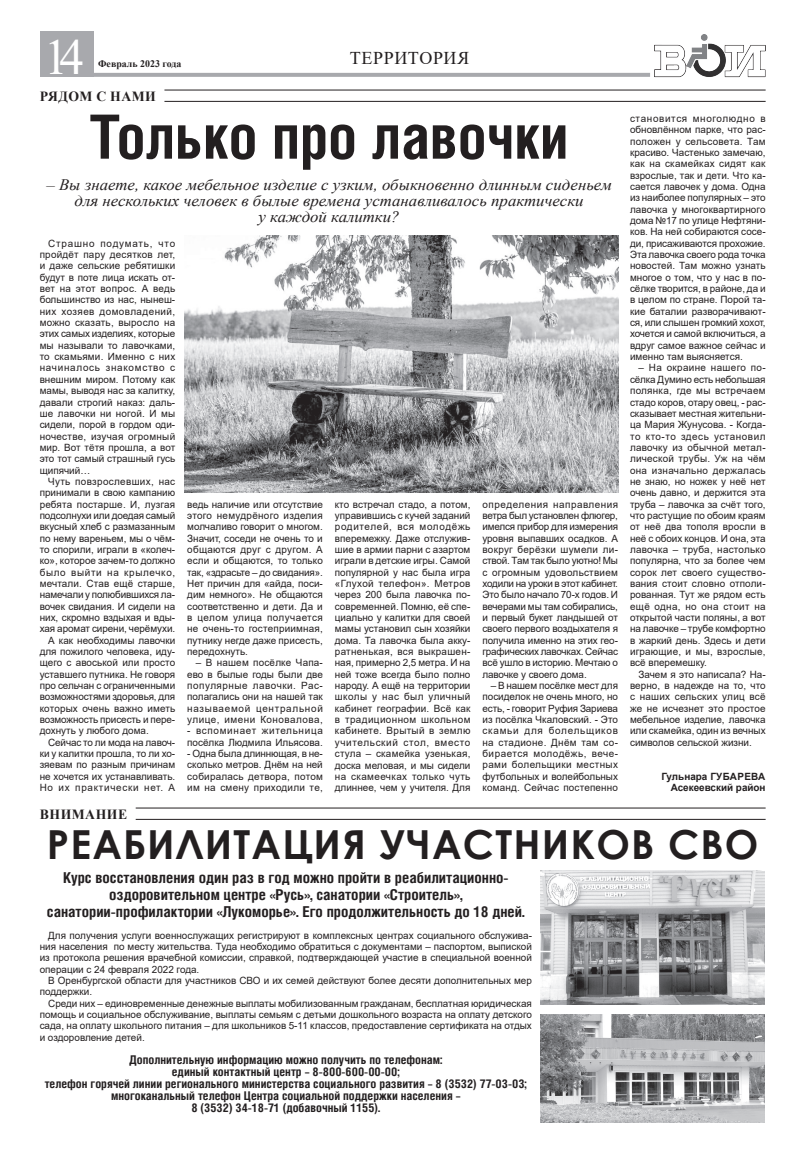
<style>
.page{position:relative;width:794px;height:1157px;background:#fff}
.page>*{position:absolute;margin:0;border:0;box-sizing:border-box;transform-origin:0 0}
.t1{font:700 61px "Helios Cond";color:#231f20}
.t2{font:50px "Times New Roman";color:#fff}
.t3{font:700 40px "Century Gothic";letter-spacing:.03em;color:#231f20}
.t4{font:18px "Times New Roman";letter-spacing:.035em;color:#231f20}
.t5{font:italic 16px/16px "Times New Roman";color:#231f20;text-align:center;scale:1.05 1}
.t6{font:700 15px/17px "Helios Cond";color:#231f20;text-align:center}
.t7{font:700 14px "Times New Roman";letter-spacing:.035em;color:#231f20}
.t8{font:700 12px/12px "Helios Cond";color:#231f20;text-align:center}
.t9{font:10px/11.3px "Arial";color:#231f20;text-align:justify}
.t10{font:10px/11.3px "Arial";letter-spacing:.02em;color:#231f20}
.t11{font:700 10px/11.3px "Arial";color:#231f20;text-align:right}
.t12{font:10px "Arial";letter-spacing:.035em;color:#231f20}
.t13{font:10px "Arial";letter-spacing:.065em;color:#231f20}
.t14{font:10px "Arial";letter-spacing:.07em;color:#231f20}
.t15{font:700 10px "Times New Roman";color:#231f20}
</style>
<div class="page">
<img style="left:655px;top:34px;width:110px;height:44px">
<hr style="left:91px;top:73px;width:559px;height:4px;background:#a8a9ad">
<div style="left:40px;top:31px;width:54px;height:46px;background:#a8a9ad"></div>
<hr style="left:40px;top:101px;width:725px;height:1px;background:#231f20">
<hr style="left:40px;top:819px;width:725px;height:1px;background:#231f20">
<hr style="left:40px;top:90px;width:725px;height:1px;background:#231f20">
<hr style="left:40px;top:807px;width:725px;height:1px;background:#231f20">
<div style="left:31px;top:88px;width:133px;height:15px;background:#fff"></div>
<div style="left:31px;top:806px;width:105px;height:15px;background:#fff"></div>
<img style="left:185px;top:235px;width:433px;height:257px">
<img style="left:540px;top:870px;width:224px;height:134px">
<img style="left:540px;top:1014px;width:224px;height:108px">
<h2 class="t2" style="left:44px;top:22px;width:42px">14</h2>
<p class="t15" style="left:98px;top:56px;width:85px">Февраль 2023 года</p>
<h3 class="t7" style="left:40px;top:86px;width:117px">РЯДОМ С НАМИ</h3>
<h3 class="t4" style="left:350px;top:45px;width:121px">ТЕРРИТОРИЯ</h3>
<h1 class="t1" style="left:89px;top:100px;width:480px">Только про лавочки</h1>
<h3 class="t5" style="left:46px;top:176px;width:540px">– Вы знаете, какое мебельное изделие с узким, обыкновенно длинным сиденьем для нескольких человек в былые времена устанавливалось практически<br>у каждой калитки?</h3>
<p class="t9" style="left:40px;top:237px;width:137px;text-indent:9px">Страшно подумать, что пройдёт пару десятков лет, и даже сельские ребятишки будут в поте лица искать от&shy;вет на этот вопрос. А ведь большинство из нас, нынеш&shy;них хозяев домовладений, можно сказать, выросло на этих самых изделиях, которые мы называли то лавочками, то скамьями. Именно с них начиналось знакомство с внешним миром. Потому как мамы, выводя нас за калитку, давали строгий наказ: даль&shy;ше лавочки ни ногой. И мы сидели, порой в гордом оди&shy;ночестве, изучая огромный мир. Вот тётя прошла, а вот это тот самый страшный гусь щипячий…</p>
<p class="t12" style="left:48px;top:474px;width:129px">Чуть повзрослевших, нас</p>
<p class="t9" style="left:40px;top:487px;width:137px">принимали в свою кампанию</p>
<p class="t10" style="left:40px;top:498px;width:137px">ребята постарше. И, лузгая</p>
<p class="t9" style="left:40px;top:510px;width:137px">подсолнухи или доедая самый</p>
<p class="t9" style="left:40px;top:521px;width:137px">вкусный хлеб с размазанным</p>
<p class="t9" style="left:40px;top:532px;width:137px">по нему вареньем, мы о чём-</p>
<p class="t9" style="left:40px;top:544px;width:137px">то спорили, играли в «колеч-</p>
<p class="t9" style="left:40px;top:555px;width:137px">ко», которое зачем-то должно</p>
<p class="t13" style="left:40px;top:565px;width:137px">было выйти на крылечко,</p>
<p class="t9" style="left:40px;top:578px;width:137px">мечтали. Став ещё старше,</p>
<p class="t9" style="left:40px;top:589px;width:137px">намечали у полюбившихся ла-</p>
<p class="t9" style="left:40px;top:600px;width:137px">вочек свидания. И сидели на</p>
<p class="t9" style="left:40px;top:612px;width:137px">них, скромно вздыхая и вды-</p>
<p class="t9" style="left:40px;top:623px;width:137px">хая аромат сирени, черёмухи.</p>
<p class="t9" style="left:48px;top:634px;width:129px">А как необходимы лавочки</p>
<p class="t9" style="left:40px;top:646px;width:137px">для пожилого человека, иду-</p>
<p class="t9" style="left:40px;top:657px;width:137px">щего с авоськой или просто</p>
<p class="t9" style="left:40px;top:668px;width:137px">уставшего путника. Не говоря</p>
<p class="t9" style="left:40px;top:680px;width:137px">про сельчан с ограниченными</p>
<p class="t9" style="left:40px;top:691px;width:137px">возможностями здоровья, для</p>
<p class="t9" style="left:40px;top:702px;width:137px">которых очень важно иметь</p>
<p class="t9" style="left:40px;top:714px;width:137px">возможность присесть и пере-</p>
<p class="t9" style="left:40px;top:725px;width:111px">дохнуть у любого дома.</p>
<p class="t9" style="left:48px;top:736px;width:129px">Сейчас то ли мода на лавоч-</p>
<p class="t9" style="left:40px;top:748px;width:137px">ки у калитки прошла, то ли хо-</p>
<p class="t9" style="left:40px;top:759px;width:137px">зяевам по разным причинам</p>
<p class="t9" style="left:40px;top:770px;width:137px">не хочется их устанавливать.</p>
<p class="t14" style="left:40px;top:780px;width:137px">Но их практически нет. А</p>
<p class="t9" style="left:630px;top:113px;width:137px">становится многолюдно в обновлённом парке, что рас&shy;положен у сельсовета. Там красиво. Частенько замечаю, как на скамейках сидят как взрослые, так и дети. Что ка&shy;сается лавочек у дома. Одна из наиболее популярных – это лавочка у многоквартирного дома №17 по улице Нефтяни&shy;ков. На ней собираются сосе&shy;ди, присаживаются прохожие.<br>Эта лавочка своего рода точка новостей. Там можно узнать многое о том, что у нас в по&shy;сёлке творится, в районе, да и в целом по стране. Порой та&shy;кие баталии разворачивают&shy;ся, или слышен громкий хохот, хочется и самой включиться, а вдруг самое важное сейчас и именно там выясняется.</p>
<p class="t9" style="left:630px;top:362px;width:137px;text-indent:9px">– На окраине нашего по&shy;сёлка Думино есть небольшая полянка, где мы встречаем стадо коров, отару овец, - рас&shy;сказывает местная жительни&shy;ца Мария Жунусова. - Когда&shy;то кто-то здесь установил лавочку из обычной метал&shy;лической трубы. Уж на чём она изначально держалась не знаю, но ножек у неё нет очень давно, и держится эта труба – лавочка за счёт того, что растущие по обоим краям от неё два тополя вросли в неё с обоих концов. И она, эта лавочка – труба, настолько популярна, что за более чем сорок лет своего существо&shy;вания стоит словно отполи&shy;рованная. Тут же рядом есть ещё одна, но она стоит на открытой части поляны, а вот на лавочке – трубе комфортно в жаркий день. Здесь и дети играющие, и мы, взрослые, всё вперемешку.</p>
<p class="t9" style="left:630px;top:668px;width:137px;text-indent:9px">Зачем я это написала? На&shy;верно, в надежде на то, что с наших сельских улиц всё же не исчезнет это простое мебельное изделие, лавочка или скамейка, один из вечных символов сельской жизни.</p>
<p class="t11" style="left:661px;top:770px;width:106px">Гульнара ГУБАРЕВА<br>Асекеевский район</p>
<h3 class="t3" style="left:47px;top:814px;width:713px">РЕАБИЛИТАЦИЯ УЧАСТНИКОВ СВО</h3>
<h3 class="t6" style="left:47px;top:868px;width:479px">Курс восстановления один раз в год можно пройти в реабилитационно&shy;оздоровительном центре «Русь», санатории «Строитель», санатории-профилактории «Лукоморье». Его продолжительность до 18 дней.</h3>
<p class="t9" style="left:40px;top:929px;width:494px;text-indent:8px">Для получения услуги военнослужащих регистрируют в комплексных центрах социального обслужива&shy;ния населения по месту жительства. Туда необходимо обратиться с документами – паспортом, выпиской из протокола решения врачебной комиссии, справкой, подтверждающей участие в специальной военной операции с 24 февраля 2022 года.</p>
<p class="t9" style="left:40px;top:974px;width:494px;text-indent:9px">В Оренбургской области для участников СВО и их семей действуют более десяти дополнительных мер поддержки.</p>
<p class="t9" style="left:40px;top:997px;width:494px;text-indent:9px">Среди них – единовременные денежные выплаты мобилизованным гражданам, бесплатная юридическая помощь и социальное обслуживание, выплаты семьям с детьми дошкольного возраста на оплату детского сада, на оплату школьного питания – для школьников 5-11 классов, предоставление сертификата на отдых и оздоровление детей.</p>
<p class="t8" style="left:45px;top:1053px;width:484px">Дополнительную информацию можно получить по телефонам:<br>единый контактный центр – 8-800-600-00-00;<br>телефон горячей линии регионального министерства социального развития – 8 (3532) 77-03-03; многоканальный телефон Центра социальной поддержки населения –<br>8 (3532) 34-18-71 (добавочный 1155).</p>
<p class="t9" style="left:187px;top:498px;width:137px">ведь наличие или отсутствие этого немудрёного изделия молчаливо говорит о многом.<br>Значит, соседи не очень то и общаются друг с другом. А если и общаются, то только так, «здрасьте – до свидания».<br>Нет причин для «айда, поси&shy;дим немного». Не общаются соответственно и дети. Да и в целом улица получается не очень-то гостеприимная, путнику негде даже присесть, передохнуть.</p>
<p class="t9" style="left:187px;top:657px;width:137px;text-indent:9px">– В нашем посёлке Чапа&shy;ево в былые годы были две популярные лавочки. Рас&shy;полагались они на нашей так называемой центральной улице, имени Коновалова,</p>
<p class="t10" style="left:187px;top:725px;width:137px">- вспоминает жительница посёлка Людмила Ильясова.</p>
<p class="t9" style="left:187px;top:748px;width:137px">- Одна была длиннющая, в не&shy;сколько метров. Днём на ней собиралась детвора, потом им на смену приходили те,</p>
<p class="t9" style="left:335px;top:498px;width:137px">кто встречал стадо, а потом, управившись с кучей заданий родителей, вся молодёжь вперемежку. Даже отслужив&shy;шие в армии парни с азартом играли в детские игры. Самой популярной у нас была игра «Глухой телефон». Метров через 200 была лавочка по&shy;современней. Помню, её спе&shy;циально у калитки для своей мамы установил сын хозяйки дома. Та лавочка была акку&shy;ратненькая, вся выкрашен&shy;ная, примерно 2,5 метра. И на ней тоже всегда было полно народу. А ещё на территории школы у нас был уличный кабинет географии. Всё как в традиционном школьном кабинете. Врытый в землю учительский стол, вместо стула – скамейка узенькая, доска меловая, и мы сидели на скамеечках только чуть длиннее, чем у учителя. Для</p>
<p class="t9" style="left:482px;top:498px;width:137px">определения направления ветра был установлен флюгер, имелся прибор для измерения уровня выпавших осадков. А вокруг берёзки шумели ли&shy;ствой. Там так было уютно! Мы с огромным удовольствием ходили на уроки в этот кабинет.<br>Это было начало 70-х годов. И вечерами мы там собирались, и первый букет ландышей от своего первого воздыхателя я получила именно на этих гео&shy;графических лавочках. Сейчас всё ушло в историю. Мечтаю о лавочке у своего дома.</p>
<p class="t9" style="left:482px;top:680px;width:137px;text-indent:9px">– В нашем посёлке мест для посиделок не очень много, но есть, - говорит Руфия Зариева из посёлка Чкаловский. - Это скамьи для болельщиков на стадионе. Днём там со&shy;бирается молодёжь, вече&shy;рами болельщики местных футбольных и волейбольных команд. Сейчас постепенно</p>
<h3 class="t7" style="left:40px;top:804px;width:89px">ВНИМАНИЕ</h3>
</div>
